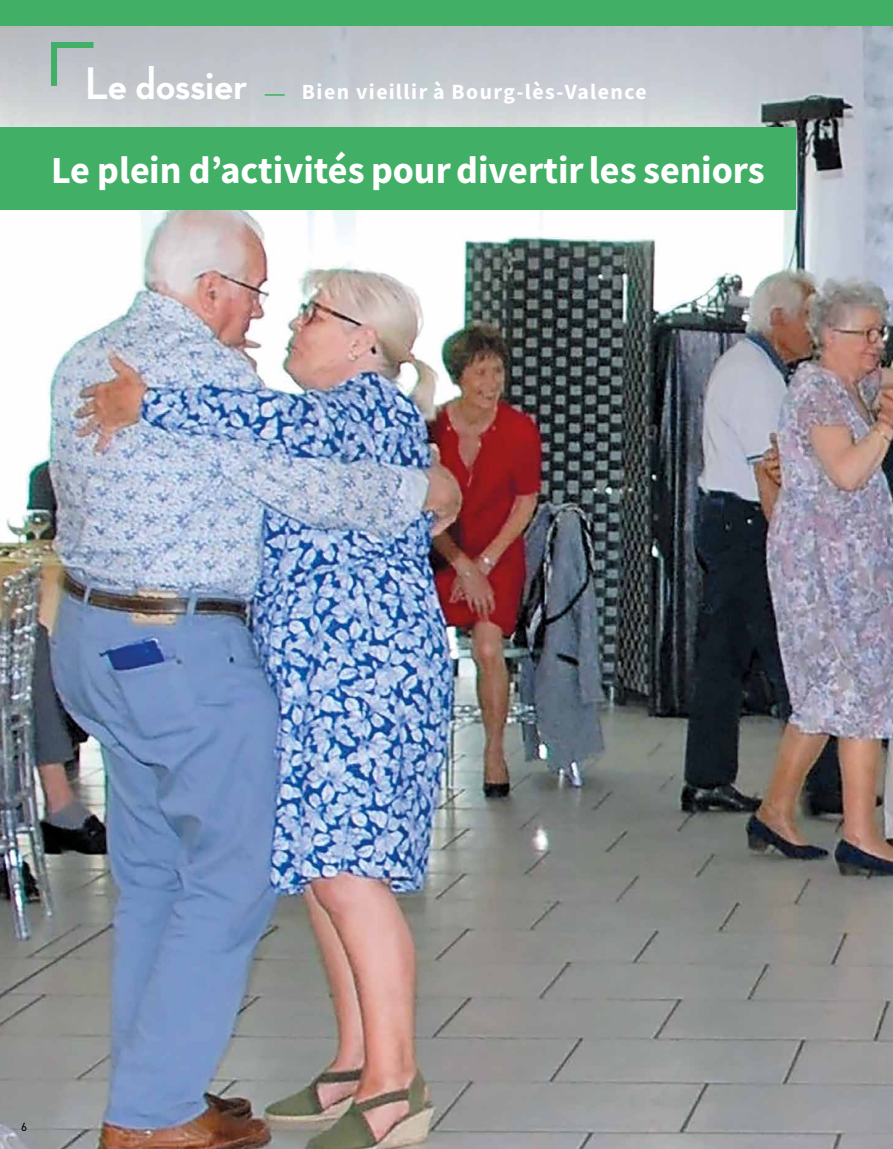
<style>
.page{position:relative;width:893px;height:1149px;background:#fff}
.page>*{position:absolute;margin:0;border:0;box-sizing:border-box;transform-origin:0 0}
.t1{font:38.25px "Source Sans Variable";color:#fff}
.t2{font:21.75px "Source Sans Variable";letter-spacing:.065em;color:#fff}
.t3{font:12px "DIN2014";color:#000}
.s1{font-family:"Neutra Disp";font-weight:700;font-size:46.5px}
</style>
<div class="page">
<img style="left:0;top:25px;width:893px;height:1123px">
<hr style="left:265px;top:94px;width:20px;height:2px;background:#41af66">
<svg style="left:48px;top:39px;width:52px;height:53px;background:#aac0b9"></svg>
<div style="left:0;top:0;width:893px;height:25px;background:#41af66"></div>
<div style="left:0;top:128px;width:795px;height:82px;background:#41af66"></div>
<p class="t2" style="left:85px;top:78px;width:563px"><span class="s1">Le dossier</span> Bien vieillir à Bourg-lès-Valence</p>
<p class="t1" style="left:51px;top:147px;width:715px">Le plein d’activités pour divertir les seniors</p>
<p class="t3" style="left:21px;top:1118px;width:7px">6</p>
</div>
